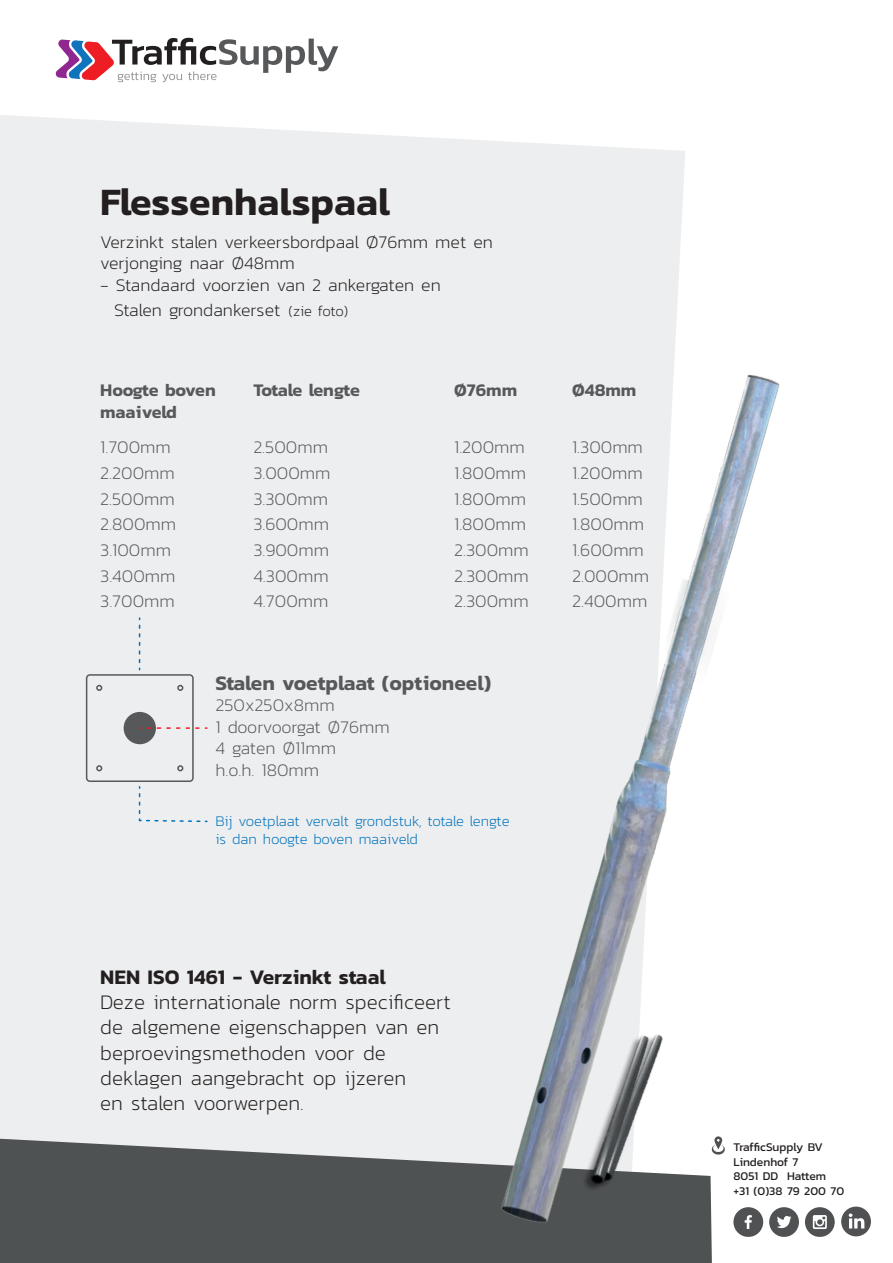
<style>
.page{position:relative;width:893px;height:1263px;background:#fff}
.page>*{position:absolute;margin:0;border:0;box-sizing:border-box;transform-origin:0 0}
.t1{font:600 39.3px "Kanit";color:#231f20}
.t2{font:200 21px/25.2px "Kanit";color:#231f20}
.t3{font:600 21px "Kanit";color:#57585a}
.t4{font:600 21px "Kanit";color:#231f20}
.t5{font:200 18px/21.6px "Kanit";color:#57585a}
.t6{font:200 18px/21.6px "Kanit";color:#231f20}
.t7{font:600 18px "Kanit";color:#57585a}
.t8{font:600 18px "Kanit";letter-spacing:-.035em;color:#57585a}
.t9{font:600 18px "Kanit";letter-spacing:-.025em;color:#57585a}
.t10{font:200 15px/18px "Kanit";letter-spacing:-.005em;color:#0072bc}
.t11{font:12px/14.4px "Kanit";color:#231f20}
.s1{font-size:15px}
</style>
<div class="page">
<div style="left:0;top:115px;width:685px;height:1024px;background:#edeeef"></div>
<div style="left:0;top:1139px;width:175px;height:124px;background:#4f5252"></div>
<svg style="left:55px;top:38px;width:283px;height:44px"></svg>
<img style="left:175px;top:334px;width:696px;height:929px">
<div style="left:86px;top:674px;width:108px;height:108px;border:2px solid #57585a;border-radius:3px"></div>
<svg style="left:96px;top:685px;width:6px;height:6px"></svg>
<svg style="left:177px;top:685px;width:6px;height:6px"></svg>
<svg style="left:96px;top:765px;width:6px;height:6px"></svg>
<svg style="left:177px;top:765px;width:6px;height:6px"></svg>
<div style="left:124px;top:712px;width:32px;height:32px;background:#57585a;border-radius:50%"></div>
<svg style="left:140px;top:727px;width:59px;height:2px"></svg>
<svg style="left:139px;top:618px;width:1px;height:44px"></svg>
<svg style="left:139px;top:787px;width:1px;height:26px"></svg>
<svg style="left:139px;top:819px;width:68px;height:4px"></svg>
<h1 class="t1" style="left:100px;top:171px;width:292px">Flessenhalspaal</h1>
<p class="t6" style="left:100px;top:231px;width:394px">Verzinkt stalen verkeersbordpaal Ø76mm met en verjonging naar Ø48mm</p>
<p class="t6" style="left:114px;top:272px;width:328px;line-height:25.2px;text-indent:-14px">- Standaard voorzien van 2 ankergaten en<br>Stalen grondankerset <span class="s1">(zie foto)</span></p>
<p class="t9" style="left:100px;top:376px;width:117px">Hoogte boven</p>
<p class="t8" style="left:253px;top:376px;width:108px">Totale lengte</p>
<p class="t7" style="left:454px;top:376px;width:65px">Ø76mm</p>
<p class="t7" style="left:572px;top:376px;width:66px">Ø48mm</p>
<p class="t7" style="left:100px;top:398px;width:78px">maaiveld</p>
<p class="t5" style="left:100px;top:436px;width:72px">1.700mm</p>
<p class="t5" style="left:253px;top:436px;width:76px">2.500mm</p>
<p class="t5" style="left:454px;top:436px;width:72px">1.200mm</p>
<p class="t5" style="left:572px;top:436px;width:72px">1.300mm</p>
<p class="t5" style="left:100px;top:462px;width:76px">2.200mm</p>
<p class="t5" style="left:253px;top:462px;width:79px">3.000mm</p>
<p class="t5" style="left:454px;top:462px;width:74px">1.800mm</p>
<p class="t5" style="left:572px;top:462px;width:72px">1.200mm</p>
<p class="t5" style="left:100px;top:488px;width:76px">2.500mm</p>
<p class="t5" style="left:253px;top:488px;width:76px">3.300mm</p>
<p class="t5" style="left:454px;top:488px;width:74px">1.800mm</p>
<p class="t5" style="left:572px;top:488px;width:72px">1.500mm</p>
<p class="t5" style="left:100px;top:513px;width:77px">2.800mm</p>
<p class="t5" style="left:253px;top:513px;width:77px">3.600mm</p>
<p class="t5" style="left:454px;top:513px;width:74px">1.800mm</p>
<p class="t5" style="left:572px;top:513px;width:74px">1.800mm</p>
<p class="t5" style="left:100px;top:539px;width:72px">3.100mm</p>
<p class="t5" style="left:253px;top:539px;width:77px">3.900mm</p>
<p class="t5" style="left:454px;top:539px;width:76px">2.300mm</p>
<p class="t5" style="left:572px;top:539px;width:73px">1.600mm</p>
<p class="t5" style="left:100px;top:565px;width:77px">3.400mm</p>
<p class="t5" style="left:253px;top:565px;width:77px">4.300mm</p>
<p class="t5" style="left:454px;top:565px;width:76px">2.300mm</p>
<p class="t5" style="left:572px;top:565px;width:79px">2.000mm</p>
<p class="t5" style="left:100px;top:591px;width:76px">3.700mm</p>
<p class="t5" style="left:253px;top:591px;width:77px">4.700mm</p>
<p class="t5" style="left:454px;top:591px;width:76px">2.300mm</p>
<p class="t5" style="left:572px;top:591px;width:77px">2.400mm</p>
<p class="t3" style="left:215px;top:666px;width:277px">Stalen voetplaat (optioneel)</p>
<p class="t5" style="left:215px;top:694px;width:176px">250x250x8mm<br>1 doorvoorgat Ø76mm<br>4 gaten Ø11mm<br>h.o.h. 180mm</p>
<p class="t10" style="left:215px;top:812px;width:296px">Bij voetplaat vervalt grondstuk, totale lengte is dan hoogte boven maaiveld</p>
<p class="t4" style="left:100px;top:961px;width:287px">NEN ISO 1461 - Verzinkt staal</p>
<p class="t2" style="left:100px;top:989px;width:352px">Deze internationale norm specificeert de algemene eigenschappen van en beproevingsmethoden voor de deklagen aangebracht op ijzeren<br>en stalen voorwerpen.</p>
<p class="t11" style="left:733px;top:1140px;width:112px">TrafficSupply BV<br>Lindenhof 7<br>8051 DD Hattem +31 (0)38 79 200 70</p>
</div>
